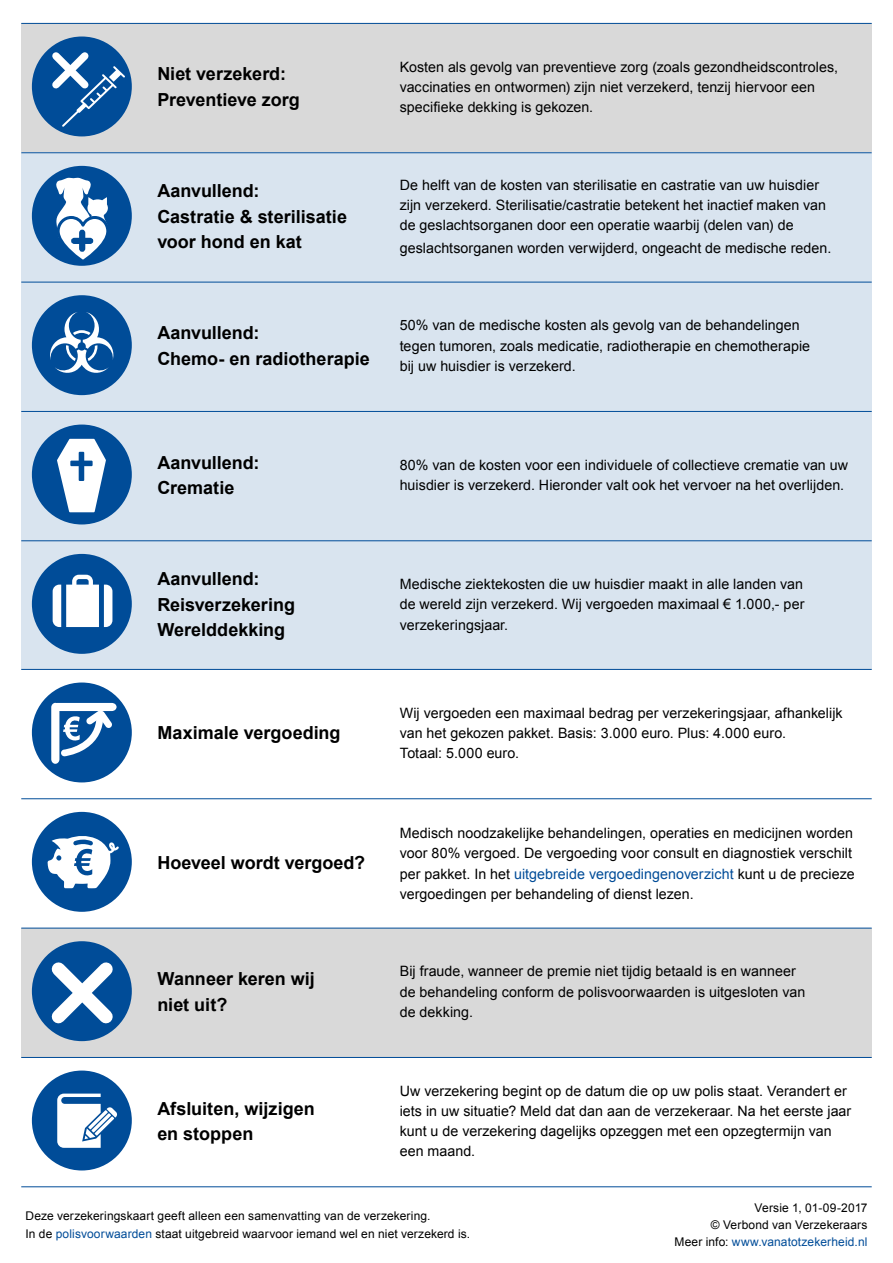
<style>
.page{position:relative;width:893px;height:1263px;background:#fff}
.page>*{position:absolute;margin:0;border:0;box-sizing:border-box;transform-origin:0 0}
.t1{font:700 18px/25.5px "Arial";color:#000}
.t2{font:14.25px/20.2px "Arial";letter-spacing:.005em;color:#000}
.t3{font:12px/17.2px "Arial";letter-spacing:.01em;color:#000;text-align:right}
.s1{color:#004c98}
</style>
<div class="page">
<div style="left:21px;top:153px;width:851px;height:517px;background:#d9e4ef"></div>
<div style="left:21px;top:23px;width:851px;height:129px;background:#d9d9d9"></div>
<div style="left:21px;top:928px;width:851px;height:130px;background:#d9d9d9"></div>
<div style="left:32px;top:37px;width:100px;height:99px;background:#004c98;border-radius:50%"></div>
<div style="left:32px;top:166px;width:100px;height:100px;background:#004c98;border-radius:50%"></div>
<div style="left:32px;top:682px;width:100px;height:100px;background:#004c98;border-radius:50%"></div>
<div style="left:32px;top:295px;width:100px;height:100px;background:#004c98;border-radius:50%"></div>
<div style="left:32px;top:812px;width:100px;height:100px;background:#004c98;border-radius:50%"></div>
<div style="left:32px;top:425px;width:100px;height:99px;background:#004c98;border-radius:50%"></div>
<div style="left:32px;top:941px;width:100px;height:100px;background:#004c98;border-radius:50%"></div>
<div style="left:32px;top:554px;width:100px;height:100px;background:#004c98;border-radius:50%"></div>
<div style="left:32px;top:1070px;width:100px;height:100px;background:#004c98;border-radius:50%"></div>
<hr style="left:21px;top:23px;width:851px;height:1px;background:#004c98">
<hr style="left:21px;top:152px;width:851px;height:1px;background:#004c98">
<hr style="left:21px;top:669px;width:851px;height:1px;background:#004c98">
<hr style="left:21px;top:282px;width:851px;height:1px;background:#004c98">
<hr style="left:21px;top:798px;width:851px;height:1px;background:#004c98">
<hr style="left:21px;top:411px;width:851px;height:1px;background:#004c98">
<hr style="left:21px;top:928px;width:851px;height:1px;background:#004c98">
<hr style="left:21px;top:540px;width:851px;height:1px;background:#004c98">
<hr style="left:21px;top:1057px;width:851px;height:1px;background:#004c98">
<hr style="left:21px;top:1186px;width:851px;height:1px;background:#004c98">
<svg style="left:53px;top:575px;width:59px;height:52px"></svg>
<svg style="left:57px;top:1093px;width:60px;height:55px"></svg>
<svg style="left:39px;top:950px;width:86px;height:86px"></svg>
<svg style="left:48px;top:836px;width:71px;height:52px"></svg>
<svg style="left:57px;top:439px;width:49px;height:73px"></svg>
<svg style="left:45px;top:45px;width:80px;height:82px"></svg>
<svg style="left:50px;top:312px;width:64px;height:61px"></svg>
<svg style="left:54px;top:178px;width:57px;height:87px"></svg>
<div style="left:71px;top:238px;width:22px;height:6px;border:4px solid #004c98"></div>
<svg style="left:51px;top:703px;width:66px;height:61px"></svg>
<p class="t1" style="left:157px;top:62px;width:144px">Niet verzekerd:<br>Preventieve zorg</p>
<p class="t1" style="left:157px;top:179px;width:191px">Aanvullend:<br>Castratie &amp; sterilisatie voor hond en kat</p>
<p class="t1" style="left:157px;top:321px;width:214px">Aanvullend:<br>Chemo- en radiotherapie</p>
<p class="t2" style="left:400px;top:57px;width:440px">Kosten als gevolg van preventieve zorg (zoals gezondheidscontroles, vaccinaties en ontwormen) zijn niet verzekerd, tenzij hiervoor een specifieke dekking is gekozen.</p>
<p class="t2" style="left:400px;top:175px;width:428px">De helft van de kosten van sterilisatie en castratie van uw huisdier zijn verzekerd. Sterilisatie/castratie betekent het inactief maken van de geslachtsorganen door een operatie waarbij (delen van) de</p>
<p class="t2" style="left:400px;top:238px;width:433px">geslachtsorganen worden verwijderd, ongeacht de medische reden.</p>
<p class="t2" style="left:400px;top:315px;width:412px">50% van de medische kosten als gevolg van de behandelingen tegen tumoren, zoals medicatie, radiotherapie en chemotherapie bij uw huisdier is verzekerd.</p>
<p class="t1" style="left:157px;top:450px;width:104px">Aanvullend:<br>Crematie</p>
<p class="t1" style="left:157px;top:567px;width:139px">Aanvullend:<br>Reisverzekering<br>Werelddekking</p>
<p class="t1" style="left:157px;top:721px;width:185px">Maximale vergoeding</p>
<p class="t1" style="left:157px;top:850px;width:209px">Hoeveel wordt vergoed?</p>
<p class="t1" style="left:157px;top:967px;width:159px">Wanneer keren wij niet uit?</p>
<p class="t1" style="left:157px;top:1096px;width:159px">Afsluiten, wijzigen en stoppen</p>
<p class="t2" style="left:400px;top:455px;width:450px">80% van de kosten voor een individuele of collectieve crematie van uw huisdier is verzekerd. Hieronder valt ook het vervoer na het overlijden.</p>
<p class="t2" style="left:400px;top:574px;width:406px;text-align:justify">Medische ziektekosten die uw huisdier maakt in alle landen van de wereld zijn verzekerd. Wij vergoeden maximaal € 1.000,- per verzekeringsjaar.</p>
<p class="t2" style="left:400px;top:703px;width:444px">Wij vergoeden een maximaal bedrag per verzekeringsjaar, afhankelijk van het gekozen pakket. Basis: 3.000 euro. Plus: 4.000 euro.<br>Totaal: 5.000 euro.</p>
<p class="t2" style="left:400px;top:823px;width:456px">Medisch noodzakelijke behandelingen, operaties en medicijnen worden voor 80% vergoed. De vergoeding voor consult en diagnostiek verschilt per pakket. In het <span class="s1">uitgebreide vergoedingenoverzicht</span> kunt u de precieze vergoedingen per behandeling of dienst lezen.</p>
<p class="t2" style="left:400px;top:961px;width:407px">Bij fraude, wanneer de premie niet tijdig betaald is en wanneer de behandeling conform de polisvoorwaarden is uitgesloten van de dekking.</p>
<p class="t2" style="left:400px;top:1080px;width:453px">Uw verzekering begint op de datum die op uw polis staat. Verandert er iets in uw situatie? Meld dat dan aan de verzekeraar. Na het eerste jaar kunt u de verzekering dagelijks opzeggen met een opzegtermijn van een maand.</p>
<p class="t3" style="left:26px;top:1207px;width:446px;text-align:left">Deze verzekeringskaart geeft alleen een samenvatting van de verzekering.<br>In de <span class="s1">polisvoorwaarden</span> staat uitgebreid waarvoor iemand wel en niet verzekerd is.</p>
<p class="t3" style="left:674px;top:1199px;width:194px">Versie 1, 01-09-2017<br>© Verbond van Verzekeraars<br>Meer info: <span class="s1">www.vanatotzekerheid.nl</span></p>
</div>
